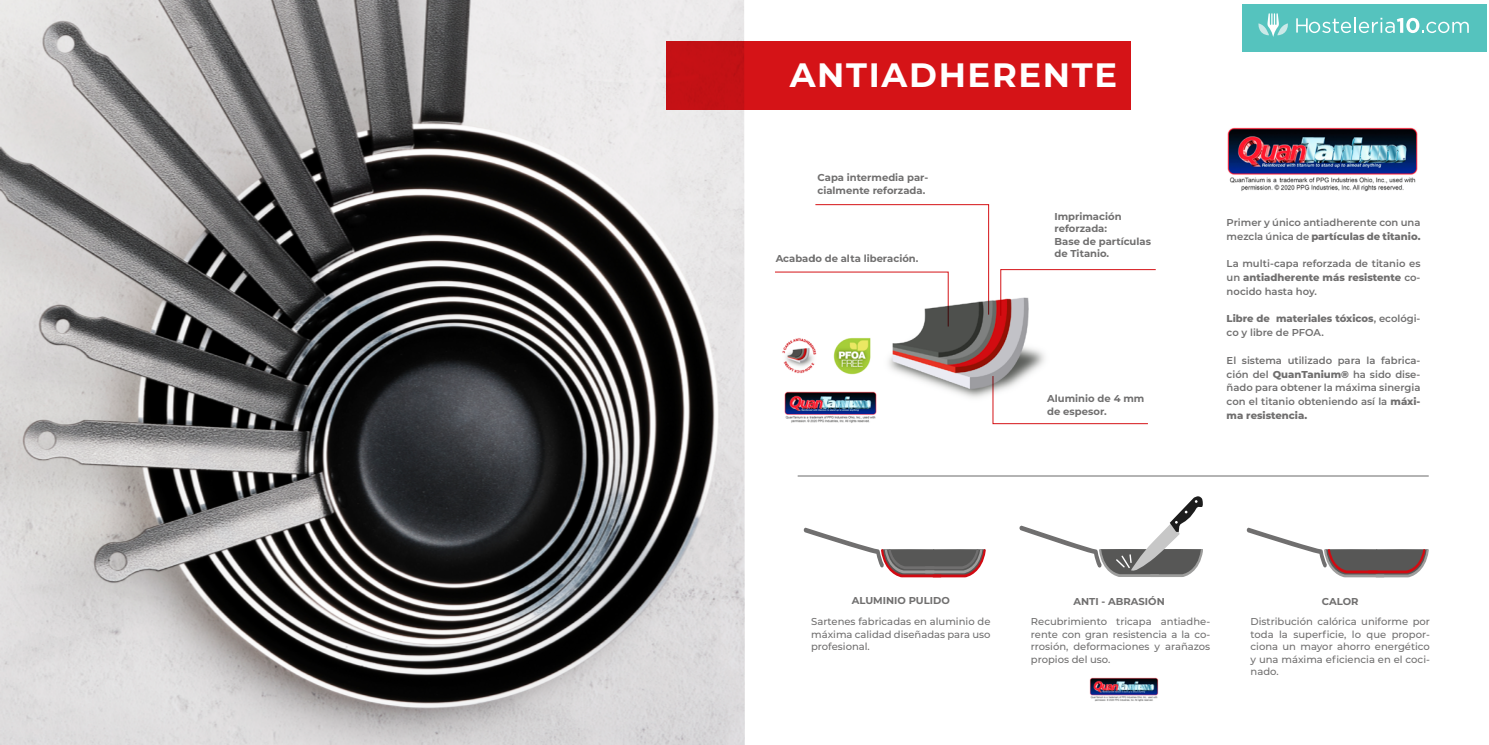
<style>
.page{position:relative;width:1489px;height:745px;background:#fff}
.page>*{position:absolute;margin:0;border:0;box-sizing:border-box;transform-origin:0 0}
.t1{font:700 33.75px "Montserrat";letter-spacing:.05em;color:#fff}
.t2{font:500 10px/12.5px "Montserrat";color:#706f6f;text-align:justify}
.t3{font:600 10px/13.8px "Montserrat";color:#706f6f;text-align:justify}
.t4{font:700 10px/12.5px "Montserrat";color:#706f6f}
.t5{font:800 10px/13.8px "Montserrat";color:#706f6f}
.s1{font-weight:800}
.s2{font-weight:600}
</style>
<div class="page">
<img style="left:0;top:0;width:744px;height:744px">
<img style="left:888px;top:287px;width:157px;height:111px">
<svg style="left:1000px;top:269px;width:156px;height:47px"></svg>
<svg style="left:992px;top:375px;width:156px;height:49px"></svg>
<svg style="left:775px;top:204px;width:214px;height:123px"></svg>
<img style="left:1227px;top:127px;width:191px;height:65px">
<img style="left:784px;top:391px;width:93px;height:32px">
<img style="left:1089px;top:677px;width:70px;height:24px">
<div style="left:666px;top:41px;width:464px;height:69px;background:linear-gradient(to right,#cb1216,#d91418)"></div>
<img style="left:780px;top:336px;width:38px;height:39px;border-radius:19px">
<img style="left:833px;top:338px;width:38px;height:37px">
<svg style="left:803px;top:527px;width:182px;height:50px"></svg>
<svg style="left:1246px;top:527px;width:182px;height:50px"></svg>
<svg style="left:1019px;top:496px;width:184px;height:80px"></svg>
<hr style="left:797px;top:475px;width:631px;height:1px;background:#878787">
<div style="left:1242px;top:4px;width:244px;height:47px;background:#55c3be"></div>
<svg style="left:1296px;top:17px;width:172px;height:16px"></svg>
<svg style="left:1258px;top:13px;width:30px;height:24px"></svg>
<h1 class="t1" style="left:789px;top:50px;width:329px">ANTIADHERENTE</h1>
<p class="t4" style="left:817px;top:171px;width:112px">Capa intermedia par&shy;cialmente reforzada.</p>
<p class="t4" style="left:775px;top:251px;width:144px">Acabado de alta liberación.</p>
<p class="t4" style="left:1054px;top:209px;width:98px">Imprimación reforzada:<br>Base de partículas de Titanio.</p>
<p class="t4" style="left:1047px;top:391px;width:99px">Aluminio de 4 mm de espesor.</p>
<p class="t3" style="left:1226px;top:215px;width:195px">Primer y único antiadherente con una mezcla única de <span class="s1">partículas de titanio.</span></p>
<p class="t3" style="left:1226px;top:256px;width:195px">La multi-capa reforzada de titanio es un <span class="s1">antiadherente más resistente</span> co&shy;nocido hasta hoy.</p>
<p class="t5" style="left:1226px;top:311px;width:195px">Libre de materiales tóxicos<span class="s2">, ecológi&shy;co y libre de PFOA.</span></p>
<p class="t3" style="left:1226px;top:352px;width:195px">El sistema utilizado para la fabrica&shy;ción del <span class="s1">QuanTanium®</span> ha sido dise&shy;ñado para obtener la máxima sinergia con el titanio obteniendo así la <span class="s1">máxi&shy;ma resistencia.</span></p>
<p class="t4" style="left:851px;top:593px;width:100px">ALUMINIO PULIDO</p>
<p class="t4" style="left:1073px;top:594px;width:93px">ANTI - ABRASIÓN</p>
<p class="t4" style="left:1321px;top:594px;width:38px">CALOR</p>
<p class="t2" style="left:811px;top:614px;width:181px">Sartenes fabricadas en aluminio de máxima calidad diseñadas para uso profesional.</p>
<p class="t2" style="left:1030px;top:614px;width:181px">Recubrimiento tricapa antiadhe&shy;rente con gran resistencia a la co&shy;rrosión, deformaciones y arañazos propios del uso.</p>
<p class="t2" style="left:1250px;top:614px;width:181px">Distribución calórica uniforme por toda la superficie, lo que propor&shy;ciona un mayor ahorro energético y una máxima eficiencia en el coci&shy;nado.</p>
</div>
